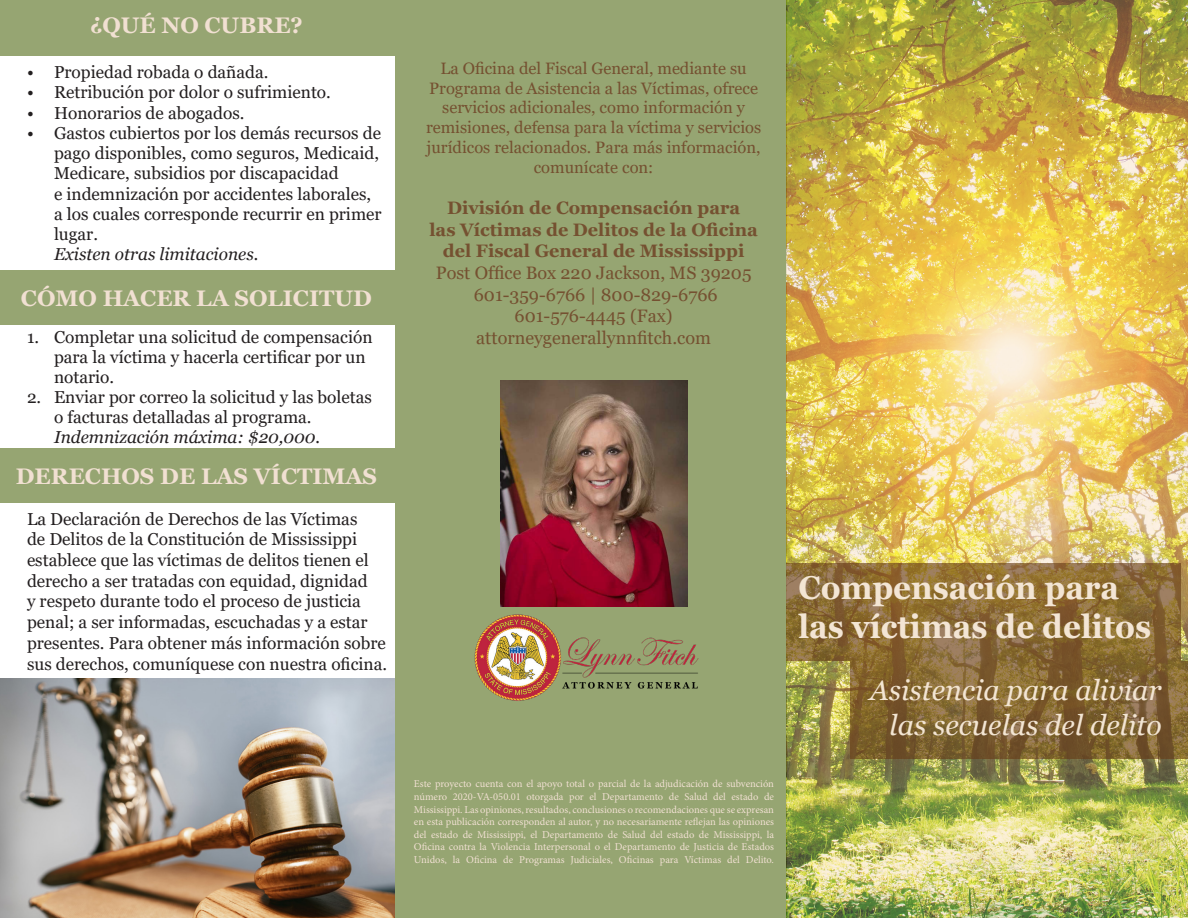
<style>
.page{position:relative;width:1188px;height:918px;background:#fff}
.page>*{position:absolute;margin:0;border:0;box-sizing:border-box;transform-origin:0 0}
.t1{font:700 33px/39.6px "Georgia";color:#f3e5d4;scale:.95 1}
.t2{font:italic 28.5px/34.2px "Georgia";color:#f3e5d3;text-align:right}
.t3{font:700 22.5px "Georgia";color:#f1e0d2}
.t4{font:18px "Georgia";color:#755131}
.t5{font:700 18px/21.6px "Georgia";color:#755131;text-align:center}
.t6{font:17.25px/20.7px "Georgia";color:#231f20}
.t7{font:italic 17.25px "Georgia";color:#231f20}
.t8{font:16.5px/19.8px "Georgia";color:#755131;text-align:center}
.t9{font:10.5px/12.6px "Minion Pro";color:#f1e0d2;text-align:justify}
</style>
<div class="page">
<div style="left:395px;top:0;width:392px;height:918px;background:#96a572"></div>
<img style="left:786px;top:0;width:402px;height:918px">
<svg style="left:786px;top:563px;width:394px;height:98px;background:#8c6c36"></svg>
<img style="left:500px;top:380px;width:188px;height:227px">
<svg style="left:850px;top:661px;width:338px;height:98px;background:#806232"></svg>
<img style="left:474px;top:614px;width:225px;height:87px">
<div style="left:0;top:0;width:406px;height:55px;background:#96a572"></div>
<div style="left:0;top:270px;width:402px;height:55px;background:#96a572"></div>
<div style="left:0;top:448px;width:402px;height:55px;background:#96a572"></div>
<img style="left:0;top:679px;width:395px;height:239px">
<p class="t3" style="left:90px;top:10px;width:214px">¿QUÉ NO CUBRE?</p>
<p class="t6" style="left:27px;top:62px;width:243px">• Propiedad robada o dañada.</p>
<p class="t6" style="left:27px;top:82px;width:305px">• Retribución por dolor o sufrimiento.</p>
<p class="t6" style="left:27px;top:103px;width:219px">• Honorarios de abogados.</p>
<p class="t6" style="left:54px;top:123px;width:329px;line-height:20.2px;text-indent:-27px">• Gastos cubiertos por los demás recursos de pago disponibles, como seguros, Medicaid, Medicare, subsidios por discapacidad<br>e indemnización por accidentes laborales, a los cuales corresponde recurrir en primer lugar.</p>
<p class="t7" style="left:54px;top:244px;width:206px">Existen otras limitaciones.</p>
<p class="t3" style="left:21px;top:284px;width:353px">CÓMO HACER LA SOLICITUD</p>
<p class="t6" style="left:54px;top:327px;width:320px;line-height:20.1px;text-indent:-27px">1. Completar una solicitud de compensación para la víctima y hacerla certificar por un notario.</p>
<p class="t6" style="left:54px;top:387px;width:319px;line-height:20.1px;text-indent:-27px">2. Enviar por correo la solicitud y las boletas o facturas detalladas al programa.</p>
<p class="t7" style="left:54px;top:426px;width:268px">Indemnización máxima: $20,000.</p>
<p class="t3" style="left:16px;top:462px;width:363px">DERECHOS DE LAS VÍCTIMAS</p>
<p class="t6" style="left:27px;top:509px;width:362px">La Declaración de Derechos de las Víctimas<br>de Delitos de la Constitución de Mississippi establece que las víctimas de delitos tienen el derecho a ser tratadas con equidad, dignidad<br>y respeto durante todo el proceso de justicia penal; a ser informadas, escuchadas y a estar presentes. Para obtener más información sobre sus derechos, comuníquese con nuestra oficina.</p>
<p class="t8" style="left:426px;top:58px;width:337px">La Oficina del Fiscal General, mediante su Programa de Asistencia a las Víctimas, ofrece servicios adicionales, como información y remisiones, defensa para la víctima y servicios jurídicos relacionados. Para más información, comunícate con:</p>
<p class="t5" style="left:429px;top:197px;width:330px">División de Compensación para<br>las Víctimas de Delitos de la Oficina del Fiscal General de Mississippi</p>
<p class="t4" style="left:436px;top:262px;width:317px">Post Office Box 220 Jackson, MS 39205</p>
<p class="t4" style="left:474px;top:283px;width:245px">601-359-6766 | 800-829-6766</p>
<p class="t4" style="left:515px;top:305px;width:159px">601-576-4445 (Fax)</p>
<p class="t4" style="left:476px;top:327px;width:236px">attorneygenerallynnfitch.com</p>
<p class="t9" style="left:414px;top:778px;width:362px">Este proyecto cuenta con el apoyo total o parcial de la adjudicación de subvención número 2020-VA-050.01 otorgada por el Departamento de Salud del estado de Mississippi. Las opiniones, resultados, conclusiones o recomendaciones que se expresan en esta publicación corresponden al autor, y no necesariamente reflejan las opiniones del estado de Mississippi, el Departamento de Salud del estado de Mississippi, la Oficina contra la Violencia Interpersonal o el Departamento de Justicia de Estados Unidos, la Oficina de Programas Judiciales, Oficinas para Víctimas del Delito.</p>
<p class="t1" style="left:798px;top:568px;width:373px">Compensación para las víctimas de delitos</p>
<p class="t2" style="left:870px;top:674px;width:293px">Asistencia para aliviar las secuelas del delito</p>
</div>
